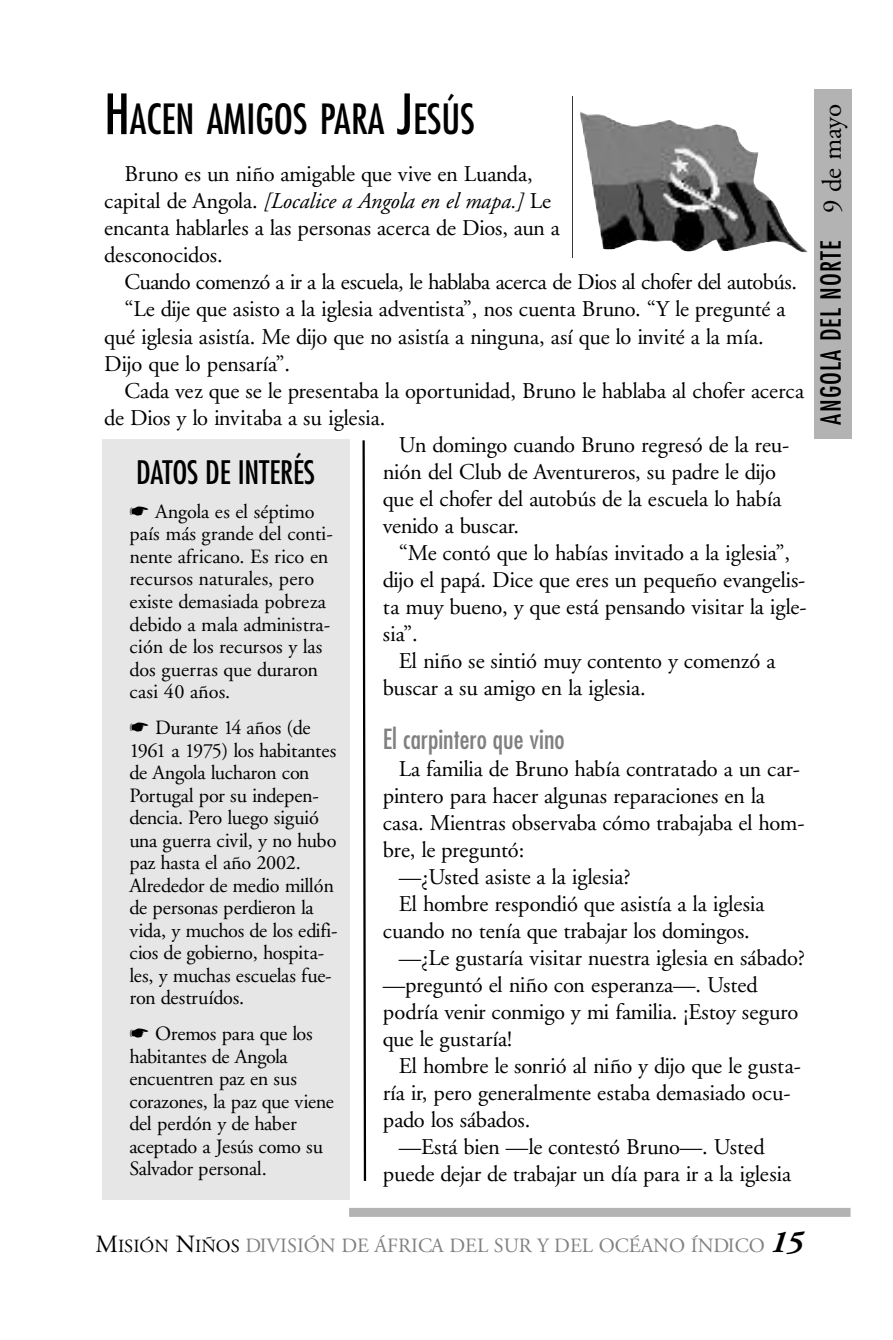
<style>
.page{position:relative;width:893px;height:1340px;background:#fff}
.page>*{position:absolute;margin:0;border:0;box-sizing:border-box;transform-origin:0 0}
.t1{font:condensed 40.5px "Futura";color:#000}
.t2{font:condensed 31.5px "Futura";letter-spacing:-.005em;color:#000}
.t3{font:condensed 27px "Futura";letter-spacing:.04em;color:#000}
.t4{font:condensed 27px "Futura";color:#808080}
.t5{font:22.5px/27px "Adobe Garamond";letter-spacing:-.01em;color:#000}
.t6{font:22.5px "Adobe Garamond";letter-spacing:-.03em;color:#000}
.t7{font:20.25px/22.5px "Adobe Garamond";letter-spacing:-.01em;color:#000}
.t8{font:20.25px "Adobe Garamond";color:#808080}
.s1{font-size:54px}
.s2{font-family:"Adobe Garamond";font-stretch:normal}
.s3{font-style:italic}
.s4{font-size:24.75px;color:#000}
.s5{font-size:18.45px;color:#000}
.s6{font-weight:700;font-style:italic;font-size:31.5px;color:#000}
</style>
<div class="page">
<div style="left:102px;top:439px;width:247px;height:760px;background:#e6e6e6"></div>
<div style="left:349px;top:1207px;width:501px;height:9px;background:#b3b3b3"></div>
<svg style="left:362px;top:440px;width:5px;height:741px"></svg>
<img style="left:572px;top:96px;width:236px;height:162px">
<div style="left:815px;top:89px;width:37px;height:350px;background:#b3b3b3"></div>
<h1 class="t1" style="left:104px;top:100px;width:372px"><span class="s1">H</span>ACEN AMIGOS PARA <span class="s1">J</span>ESÚS</h1>
<p class="t3" style="left:818px;top:424px;width:322px;rotate:-90deg">ANGOLA DEL NORTE <span class="s2">9 de mayo</span></p>
<p class="t5" style="left:104px;top:163px;width:457px;text-indent:20px">Bruno es un niño amigable que vive en Luanda, capital de Angola. <span class="s3">[Localice a Angola en el mapa.]</span> Le encanta hablarles a las personas acerca de Dios, aun a desconocidos.</p>
<p class="t6" style="left:125px;top:273px;width:674px">Cuando comenzó a ir a la escuela, le hablaba acerca de Dios al chofer del autobús.</p>
<p class="t5" style="left:125px;top:298px;width:662px">“Le dije que asisto a la iglesia adventista”, nos cuenta Bruno. “Y le pregunté a</p>
<p class="t5" style="left:104px;top:325px;width:661px">qué iglesia asistía. Me dijo que no asistía a ninguna, así que lo invité a la mía.</p>
<p class="t5" style="left:104px;top:352px;width:187px">Dijo que lo pensaría”.</p>
<p class="t5" style="left:125px;top:379px;width:681px">Cada vez que se le presentaba la oportunidad, Bruno le hablaba al chofer acerca</p>
<p class="t5" style="left:104px;top:406px;width:283px">de Dios y lo invitaba a su iglesia.</p>
<p class="t5" style="left:399px;top:433px;width:392px">Un domingo cuando Bruno regresó de la reu-</p>
<p class="t5" style="left:383px;top:460px;width:395px">nión del Club de Aventureros, su padre le dijo</p>
<p class="t5" style="left:383px;top:487px;width:400px">que el chofer del autobús de la escuela lo había</p>
<p class="t5" style="left:383px;top:514px;width:138px">venido a buscar.</p>
<p class="t5" style="left:399px;top:541px;width:393px">“Me contó que lo habías invitado a la iglesia”,</p>
<p class="t5" style="left:383px;top:568px;width:424px">dijo el papá. Dice que eres un pequeño evangelis-</p>
<p class="t5" style="left:383px;top:595px;width:425px">ta muy bueno, y que está pensando visitar la igle-</p>
<p class="t5" style="left:383px;top:622px;width:36px">sia”.</p>
<p class="t5" style="left:399px;top:649px;width:378px">El niño se sintió muy contento y comenzó a</p>
<p class="t5" style="left:383px;top:676px;width:264px">buscar a su amigo en la iglesia.</p>
<p class="t4" style="left:383px;top:726px;width:183px">El carpintero que vino</p>
<p class="t5" style="left:399px;top:757px;width:403px">La familia de Bruno había contratado a un car-</p>
<p class="t5" style="left:383px;top:784px;width:384px">pintero para hacer algunas reparaciones en la</p>
<p class="t5" style="left:383px;top:811px;width:423px">casa. Mientras observaba cómo trabajaba el hom-</p>
<p class="t5" style="left:383px;top:838px;width:143px">bre, le preguntó:</p>
<p class="t5" style="left:399px;top:865px;width:233px">—¿Usted asiste a la iglesia?</p>
<p class="t5" style="left:399px;top:892px;width:367px">El hombre respondió que asistía a la iglesia</p>
<p class="t5" style="left:383px;top:919px;width:368px">cuando no tenía que trabajar los domingos.</p>
<p class="t5" style="left:399px;top:946px;width:408px">—¿Le gustaría visitar nuestra iglesia en sábado?</p>
<p class="t5" style="left:383px;top:973px;width:377px">—preguntó el niño con esperanza—. Usted</p>
<p class="t5" style="left:383px;top:1000px;width:417px">podría venir conmigo y mi familia. ¡Estoy seguro</p>
<p class="t5" style="left:383px;top:1027px;width:131px">que le gustaría!</p>
<p class="t5" style="left:399px;top:1054px;width:404px">El hombre le sonrió al niño y dijo que le gusta-</p>
<p class="t5" style="left:383px;top:1081px;width:409px">ría ir, pero generalmente estaba demasiado ocu-</p>
<p class="t5" style="left:383px;top:1108px;width:149px">pado los sábados.</p>
<p class="t5" style="left:399px;top:1135px;width:367px">—Está bien —le contestó Bruno—. Usted</p>
<p class="t5" style="left:383px;top:1162px;width:410px">puede dejar de trabajar un día para ir a la iglesia</p>
<h2 class="t2" style="left:136px;top:458px;width:181px">DATOS DE INTERÉS</h2>
<p class="t7" style="left:129px;top:502px;width:205px">☛ Angola es el séptimo país más grande del conti&shy;nente africano. Es rico en recursos naturales, pero existe demasiada pobreza debido a mala administra&shy;ción de los recursos y las dos guerras que duraron casi 40 años.</p>
<p class="t7" style="left:129px;top:718px;width:210px">☛ Durante 14 años (de<br>1961 a 1975) los habitantes de Angola lucharon con<br>Portugal por su indepen&shy;dencia. Pero luego siguió una guerra civil, y no hubo paz hasta el año 2002.<br>Alrededor de medio millón de personas perdieron la vida, y muchos de los edifi&shy;cios de gobierno, hospita&shy;les, y muchas escuelas fue&shy;ron destruídos.</p>
<p class="t7" style="left:130px;top:1024px;width:206px">☛ Oremos para que los habitantes de Angola encuentren paz en sus corazones, la paz que viene del perdón y de haber aceptado a Jesús como su<br>Salvador personal.</p>
<p class="t8" style="left:95px;top:1237px;width:709px"><span class="s4">M</span><span class="s5">ISIÓN</span> <span class="s4">N</span><span class="s5">IÑOS</span> DIVISIÓN DE ÁFRICA DEL SUR Y DEL OCÉANO ÍNDICO <span class="s6">15</span></p>
</div>
